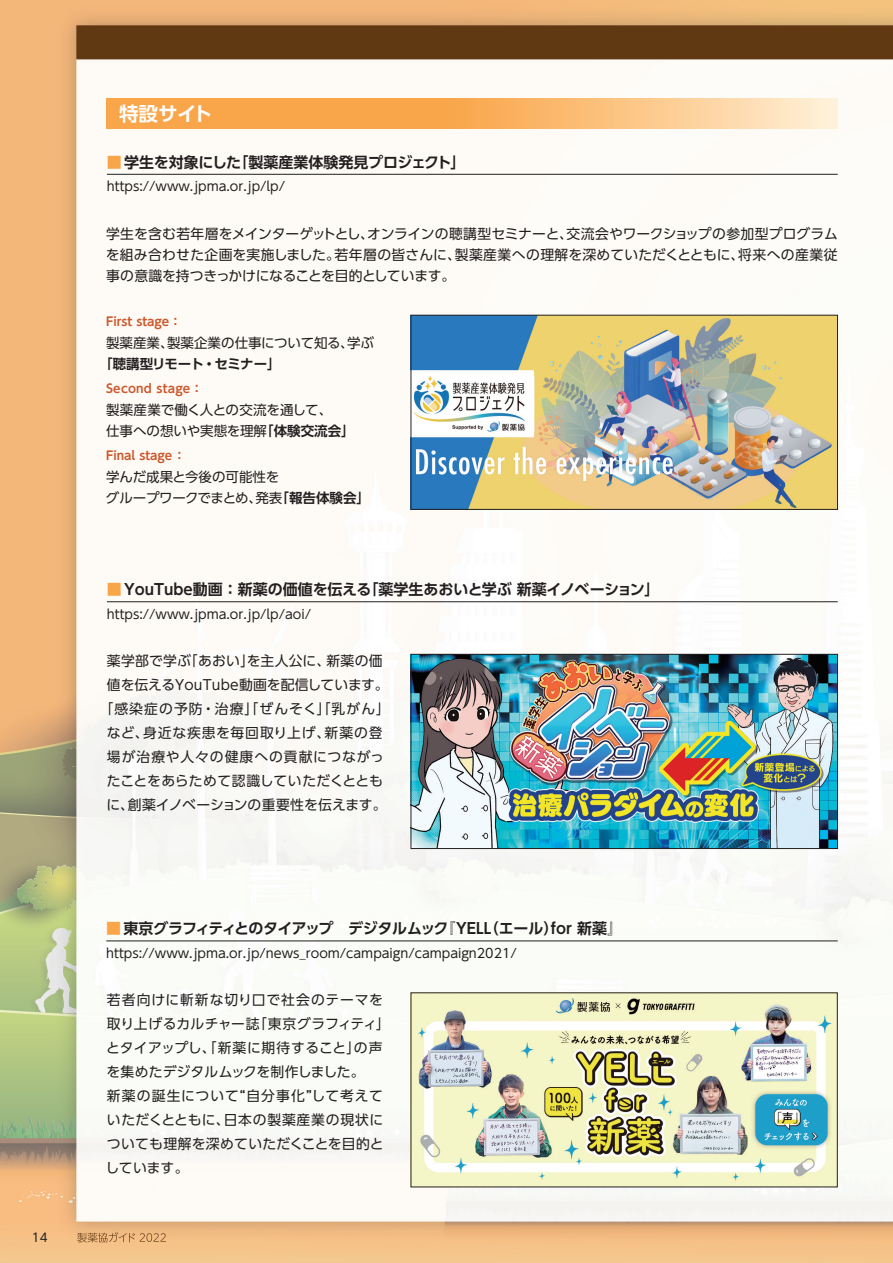
<style>
.page{position:relative;width:893px;height:1263px;background:#fff}
.page>*{position:absolute;margin:0;border:0;box-sizing:border-box;transform-origin:0 0}
.t1{font:700 19.5px "UD Shin Go Pr 6 N De";letter-spacing:-.015em;color:#fff}
.t2{font:700 15px "UD Shin Go Pr 6 N De";letter-spacing:-.01em;color:#231f20}
.t3{font:13.8px/24px "UD Shin Go Pr 6 N";letter-spacing:.02em;color:#231f20;text-align:justify}
.t4{font:13.5px/21px "UD Shin Go Pr 6 N";color:#231f20}
.t5{font:700 13.5px "UD Shin Go Pr 6 N De";letter-spacing:-.045em;color:#231f20}
.t6{font:12.75px "UD Shin Go Pr 6 N";color:#231f20}
.t7{font:700 12px "UD Shin Go Pr 6 N De";color:#cb572b}
.t8{font:700 12px "UD Shin Go Pr 6 N De";letter-spacing:.02em;color:#cb572b}
.t9{font:12px "UD Shin Go Pro";color:#231f20}
.s1{color:#f9a64a}
.s2{font-family:"UD Shin Go Pr 6 N De";font-weight:700}
</style>
<div class="page">
<img style="left:0;top:0;width:893px;height:1263px">
<svg style="left:77px;top:1232px;width:89px;height:10px"></svg>
<img style="left:413px;top:317px;width:423px;height:191px">
<div style="left:411px;top:315px;width:427px;height:195px;border:1px solid #231f20"></div>
<img style="left:413px;top:656px;width:423px;height:191px">
<div style="left:411px;top:654px;width:427px;height:195px;border:1px solid #231f20"></div>
<img style="left:413px;top:994px;width:422px;height:191px">
<hr style="left:107px;top:601px;width:731px;height:1px;background:#231f20">
<hr style="left:106px;top:940px;width:732px;height:1px;background:#231f20">
<hr style="left:107px;top:174px;width:731px;height:1px;background:#231f20">
<svg style="left:106px;top:98px;width:732px;height:30px;background:#fab96e"></svg>
<p class="t9" style="left:32px;top:1228px;width:17px">14</p>
<h1 class="t1" style="left:119px;top:97px;width:95px">特設サイト</h1>
<p class="t2" style="left:107px;top:150px;width:360px"><span class="s1">■</span> 学生を対象にした「製薬産業体験発見プロジェクト」</p>
<p class="t6" style="left:107px;top:176px;width:180px">https://www.jpma.or.jp/lp/</p>
<p class="t3" style="left:106px;top:223px;width:733px;line-height:21px">学生を含む若年層をメインターゲットとし、オンラインの聴講型セミナーと、交流会やワークショップの参加型プログラムを組み合わせた企画を実施しました。若年層の皆さんに、製薬産業への理解を深めていただくとともに、将来への産業従事の意識を持つきっかけになることを目的としています。</p>
<p class="t7" style="left:106px;top:311px;width:77px">First stage：</p>
<p class="t4" style="left:106px;top:332px;width:270px">製薬産業、製薬企業の仕事について知る、学ぶ</p>
<p class="t5" style="left:99px;top:353px;width:183px">「聴講型リモート・セミナー」</p>
<p class="t8" style="left:106px;top:378px;width:98px">Second stage：</p>
<p class="t4" style="left:106px;top:399px;width:250px">製薬産業で働く人との交流を通して、<br>仕事への想いや実態を理解<span class="s2">「体験交流会」</span></p>
<p class="t7" style="left:106px;top:446px;width:81px">Final stage：</p>
<p class="t4" style="left:106px;top:466px;width:266px">学んだ成果と今後の可能性を<br>グループワークでまとめ、発表<span class="s2">「報告体験会」</span></p>
<p class="t2" style="left:107px;top:577px;width:554px"><span class="s1">■</span>YouTube動画：新薬の価値を伝える「薬学生あおいと学ぶ 新薬イノベーション」</p>
<p class="t6" style="left:107px;top:603px;width:206px">https://www.jpma.or.jp/lp/aoi/</p>
<p class="t3" style="left:100px;top:649px;width:292px;text-align:center">薬学部で学ぶ「あおい」を主人公に、新薬の価値を伝えるYouTube動画を配信しています。「感染症の予防・治療」「ぜんそく」「乳がん」など、身近な疾患を毎回取り上げ、新薬の登場が治療や人々の健康への貢献につながったことをあらためて認識していただくとともに、創薬イノベーションの重要性を伝えます。</p>
<p class="t2" style="left:106px;top:916px;width:518px"><span class="s1">■</span> 東京グラフィティとのタイアップ　デジタルムック『YELL（エール）for 新薬』</p>
<p class="t6" style="left:106px;top:942px;width:412px">https://www.jpma.or.jp/news_room/campaign/campaign2021/</p>
<p class="t3" style="left:106px;top:987px;width:286px;text-align:left">若者向けに斬新な切り口で社会のテーマを取り上げるカルチャー誌「東京グラフィティ」とタイアップし、「新薬に期待すること」の声を集めたデジタルムックを制作しました。<br>新薬の誕生について“自分事化”して考えていただくとともに、日本の製薬産業の現状についても理解を深めていただくことを目的としています。</p>
</div>
